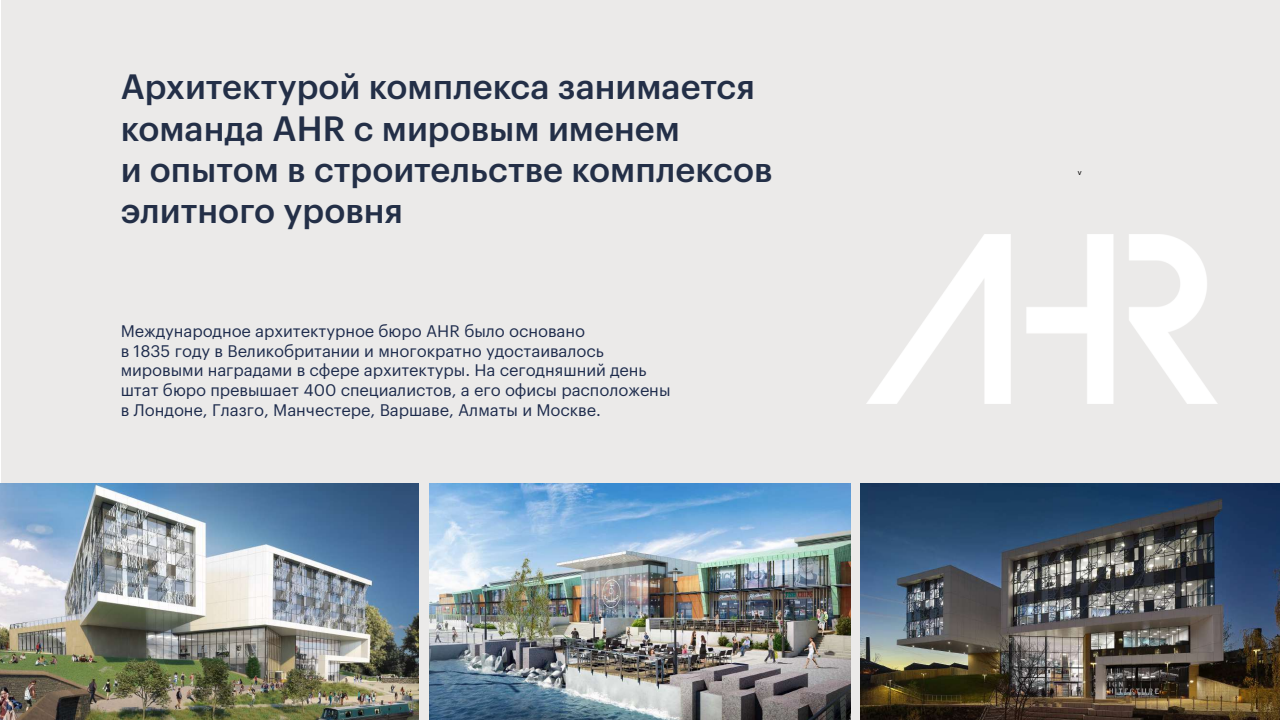
<style>
.page{position:relative;width:1280px;height:720px;background:#fff}
.page>*{position:absolute;margin:0;border:0;box-sizing:border-box;transform-origin:0 0}
.t1{font:500 34.4px/41.3px "Graphik LCG";color:#232f47}
.t2{font:16.4px/19.7px "Graphik LCG";color:#1d2b4c}
.t3{font:8px "Myriad Pro";color:#000}
</style>
<div class="page">
<div style="left:1px;top:0;width:1279px;height:720px;background:#ebeae9"></div>
<img style="left:867px;top:235px;width:350px;height:168px">
<img style="left:861px;top:483px;width:419px;height:237px">
<img style="left:429px;top:483px;width:421px;height:237px">
<img style="left:0;top:483px;width:419px;height:237px">
<h1 class="t1" style="left:121px;top:63px;width:653px">Архитектурой комплекса занимается команда AHR с мировым именем<br>и опытом в строительстве комплексов элитного уровня</h1>
<p class="t2" style="left:121px;top:320px;width:551px">Международное архитектурное бюро AHR было основано<br>в 1835 году в Великобритании и многократно удостаивалось мировыми наградами в сфере архитектуры. На сегодняшний день штат бюро превышает 400 специалистов, а его офисы расположены в Лондоне, Глазго, Манчестере, Варшаве, Алматы и Москве.</p>
<p class="t3" style="left:1078px;top:167px;width:5px">v</p>
</div>
